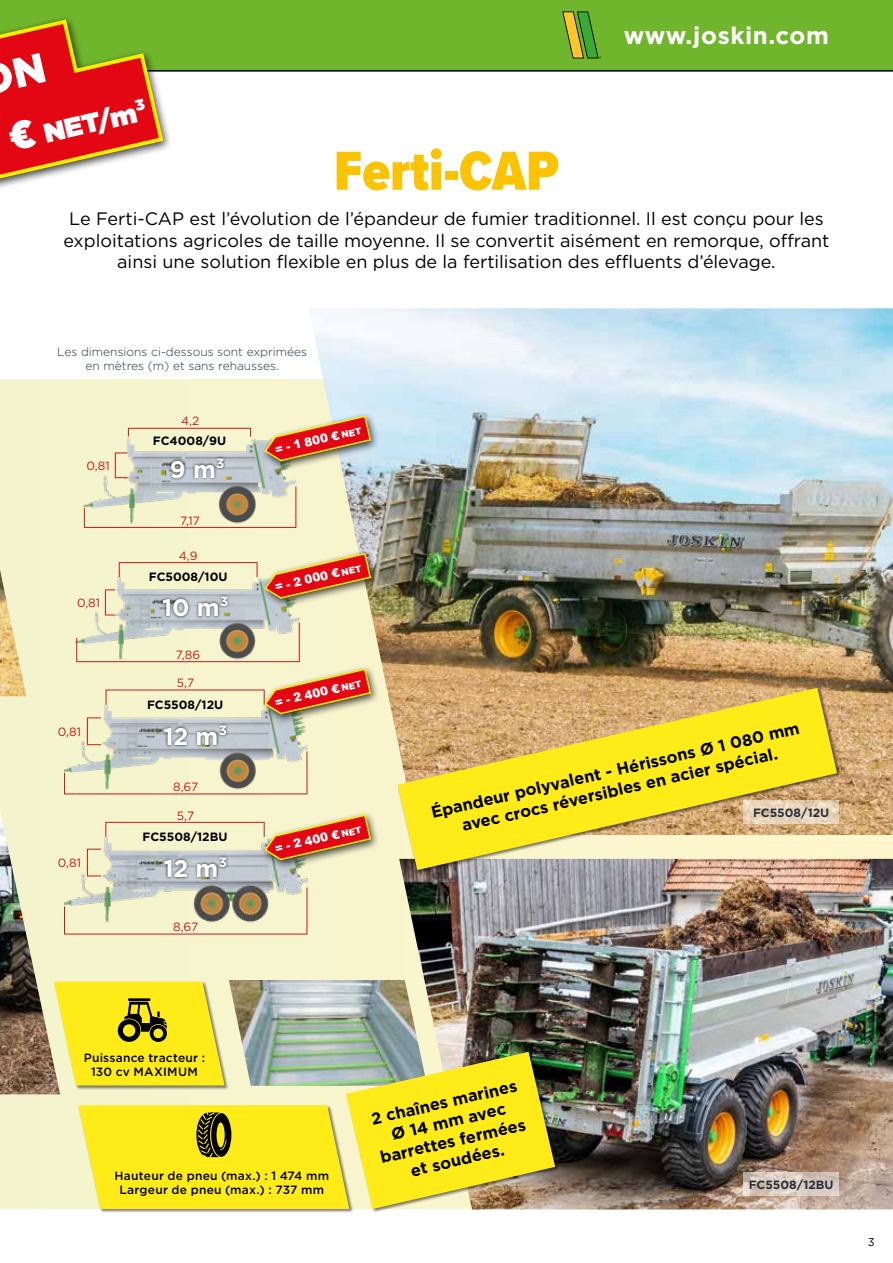
<style>
.page{position:relative;width:893px;height:1263px;background:#fff}
.page>*{position:absolute;margin:0;border:0;box-sizing:border-box;transform-origin:0 0}
.t1{font:900 57px "Proxima Nova Cond";color:#fbc300}
.t2{font:900 27px "Gotham";color:#fff}
.t3{font:700 24px "Gotham";letter-spacing:.015em;color:#fff}
.t4{font:18px/21.6px "Gotham";color:#000;text-align:center}
.t5{font:700 16.5px/19.8px "Gotham";color:#000;text-align:center}
.t6{font:500 12px/14.4px "Gotham";letter-spacing:.02em;color:#020203;text-align:center}
.t7{font:300 12px/14.4px "Gotham";color:#27313c;text-align:center}
.t8{font:12px "Gotham";color:#cd1719}
.t9{font:700 12px "Gotham";color:#000}
.t10{font:900 12px "Arial";color:#fff}
.t11{font:700 12px "Gotham";color:#27313c}
.t12{font:11.25px "Gotham";color:#000}
.s1{font-size:39px}
.s2{font-size:9px}
</style>
<div class="page">
<div style="left:0;top:0;width:893px;height:72px;background:#70b62c"></div>
<svg style="left:562px;top:11px;width:39px;height:47px;background:#78a228"></svg>
<div style="left:0;top:380px;width:893px;height:829px;background:#f5f4cd"></div>
<img style="left:0;top:570px;width:26px;height:126px">
<img style="left:309px;top:308px;width:584px;height:527px">
<div style="left:78px;top:1105px;width:276px;height:108px;background:#000;opacity:.5"></div>
<img style="left:0;top:811px;width:60px;height:283px">
<img style="left:402px;top:859px;width:491px;height:350px">
<img style="left:75px;top:427px;width:226px;height:236px">
<img style="left:64px;top:689px;width:243px;height:105px">
<img style="left:64px;top:821px;width:243px;height:113px">
<svg style="left:743px;top:1172px;width:96px;height:23px;background:#d7c8be"></svg>
<hr style="left:128px;top:428px;width:123px;height:1px;background:#cd1719">
<hr style="left:119px;top:562px;width:138px;height:1px;background:#cd1719">
<svg style="left:119px;top:562px;width:1px;height:15px"></svg>
<hr style="left:106px;top:690px;width:158px;height:1px;background:#cd1719">
<svg style="left:106px;top:690px;width:1px;height:15px"></svg>
<hr style="left:106px;top:822px;width:158px;height:1px;background:#cd1719">
<svg style="left:106px;top:822px;width:1px;height:15px"></svg>
<hr style="left:84px;top:527px;width:212px;height:1px;background:#cd1719">
<hr style="left:296px;top:486px;width:1px;height:41px;background:#cd1719">
<svg style="left:84px;top:508px;width:1px;height:19px"></svg>
<hr style="left:77px;top:661px;width:222px;height:1px;background:#cd1719">
<hr style="left:299px;top:622px;width:1px;height:40px;background:#cd1719">
<svg style="left:76px;top:638px;width:1px;height:24px"></svg>
<hr style="left:64px;top:794px;width:243px;height:1px;background:#cd1719">
<hr style="left:307px;top:751px;width:1px;height:43px;background:#cd1719">
<svg style="left:64px;top:773px;width:1px;height:21px"></svg>
<hr style="left:64px;top:934px;width:243px;height:1px;background:#cd1719">
<hr style="left:307px;top:887px;width:1px;height:47px;background:#cd1719">
<svg style="left:64px;top:906px;width:1px;height:28px"></svg>
<svg style="left:115px;top:453px;width:12px;height:25px"></svg>
<svg style="left:105px;top:590px;width:10px;height:26px"></svg>
<svg style="left:87px;top:718px;width:14px;height:27px"></svg>
<svg style="left:87px;top:849px;width:14px;height:28px"></svg>
<div style="left:398px;top:688px;width:443px;height:186px;background:#000;opacity:.5"></div>
<svg style="left:398px;top:688px;width:439px;height:182px;background:#e7ce53"></svg>
<div style="left:346px;top:1051px;width:213px;height:162px;background:#000;opacity:.5"></div>
<img style="left:54px;top:982px;width:501px;height:227px">
<div style="left:259px;top:411px;width:121px;height:60px;background:#000;opacity:.75"></div>
<svg style="left:263px;top:414px;width:109px;height:48px"></svg>
<div style="left:259px;top:549px;width:121px;height:60px;background:#000;opacity:.75"></div>
<svg style="left:257px;top:552px;width:115px;height:48px"></svg>
<div style="left:259px;top:664px;width:121px;height:60px;background:#000;opacity:.75"></div>
<svg style="left:263px;top:667px;width:109px;height:48px"></svg>
<div style="left:259px;top:810px;width:121px;height:60px;background:#000;opacity:.75"></div>
<svg style="left:263px;top:813px;width:109px;height:48px"></svg>
<div style="left:0;top:15px;width:173px;height:201px;background:#000;opacity:.75"></div>
<div style="left:168px;top:456px;width:58px;height:25px;background:#000;opacity:.75"></div>
<div style="left:160px;top:594px;width:70px;height:25px;background:#000;opacity:.75"></div>
<div style="left:161px;top:723px;width:68px;height:25px;background:#000;opacity:.75"></div>
<div style="left:161px;top:855px;width:68px;height:25px;background:#000;opacity:.75"></div>
<svg style="left:0;top:17px;width:166px;height:191px"></svg>
<h3 class="t3" style="left:624px;top:20px;width:206px">www.joskin.com</h3>
<h2 class="t2" style="left:6px;top:123px;width:142px;rotate:-13deg"><span class="s1">€</span> NET/m³</h2>
<h1 class="t1" style="left:334px;top:129px;width:227px">Ferti-CAP</h1>
<p class="t4" style="left:63px;top:208px;width:767px">Le Ferti-CAP est l’évolution de l’épandeur de fumier traditionnel. Il est conçu pour les exploitations agricoles de taille moyenne. Il se convertit aisément en remorque, offrant ainsi une solution flexible en plus de la fertilisation des effluents d’élevage.</p>
<p class="t7" style="left:57px;top:344px;width:252px">Les dimensions ci-dessous sont exprimées en mètres (m) et sans rehausses.</p>
<p class="t8" style="left:181px;top:414px;width:20px">4,2</p>
<p class="t9" style="left:153px;top:433px;width:75px">FC4008/9U</p>
<p class="t10" style="left:273px;top:441px;width:90px;rotate:-13deg">= - 1 800 €<span class="s2">NET</span></p>
<p class="t8" style="left:87px;top:458px;width:25px">0,81</p>
<h3 class="t3" style="left:170px;top:453px;width:57px">9 m³</h3>
<p class="t8" style="left:180px;top:513px;width:21px">7,17</p>
<p class="t8" style="left:179px;top:548px;width:20px">4,9</p>
<p class="t9" style="left:149px;top:569px;width:80px">FC5008/10U</p>
<p class="t10" style="left:273px;top:578px;width:90px;rotate:-13deg">= - 2 000 €<span class="s2">NET</span></p>
<p class="t8" style="left:77px;top:595px;width:25px">0,81</p>
<h3 class="t3" style="left:162px;top:592px;width:69px">10 m³</h3>
<p class="t8" style="left:176px;top:647px;width:26px">7,86</p>
<p class="t8" style="left:177px;top:675px;width:19px">5,7</p>
<p class="t9" style="left:147px;top:696px;width:78px">FC5508/12U</p>
<p class="t10" style="left:273px;top:694px;width:90px;rotate:-13deg">= - 2 400 €<span class="s2">NET</span></p>
<p class="t8" style="left:58px;top:724px;width:25px">0,81</p>
<h3 class="t3" style="left:163px;top:721px;width:66px">12 m³</h3>
<p class="t8" style="left:173px;top:779px;width:27px">8,67</p>
<p class="t8" style="left:177px;top:808px;width:19px">5,7</p>
<p class="t9" style="left:143px;top:829px;width:86px">FC5508/12BU</p>
<p class="t10" style="left:273px;top:840px;width:90px;rotate:-13deg">= - 2 400 €<span class="s2">NET</span></p>
<p class="t5" style="left:429px;top:803px;width:379px;rotate:-13deg">Épandeur polyvalent - Hérissons Ø 1 080 mm avec crocs réversibles en acier spécial.</p>
<p class="t11" style="left:753px;top:805px;width:78px">FC5508/12U</p>
<p class="t8" style="left:58px;top:855px;width:25px">0,81</p>
<h3 class="t3" style="left:163px;top:853px;width:66px">12 m³</h3>
<p class="t8" style="left:173px;top:919px;width:27px">8,67</p>
<p class="t6" style="left:84px;top:1050px;width:123px">Puissance tracteur :<br>130 cv MAXIMUM</p>
<p class="t6" style="left:114px;top:1168px;width:216px">Hauteur de pneu (max.) : 1 474 mm<br>Largeur de pneu (max.) : 737 mm</p>
<p class="t5" style="left:369px;top:1109px;width:151px;rotate:-13deg">2 chaînes marines<br>Ø 14 mm avec barrettes fermées et soudées.</p>
<p class="t11" style="left:749px;top:1176px;width:86px">FC5508/12BU</p>
<p class="t12" style="left:868px;top:1235px;width:8px">3</p>
</div>
